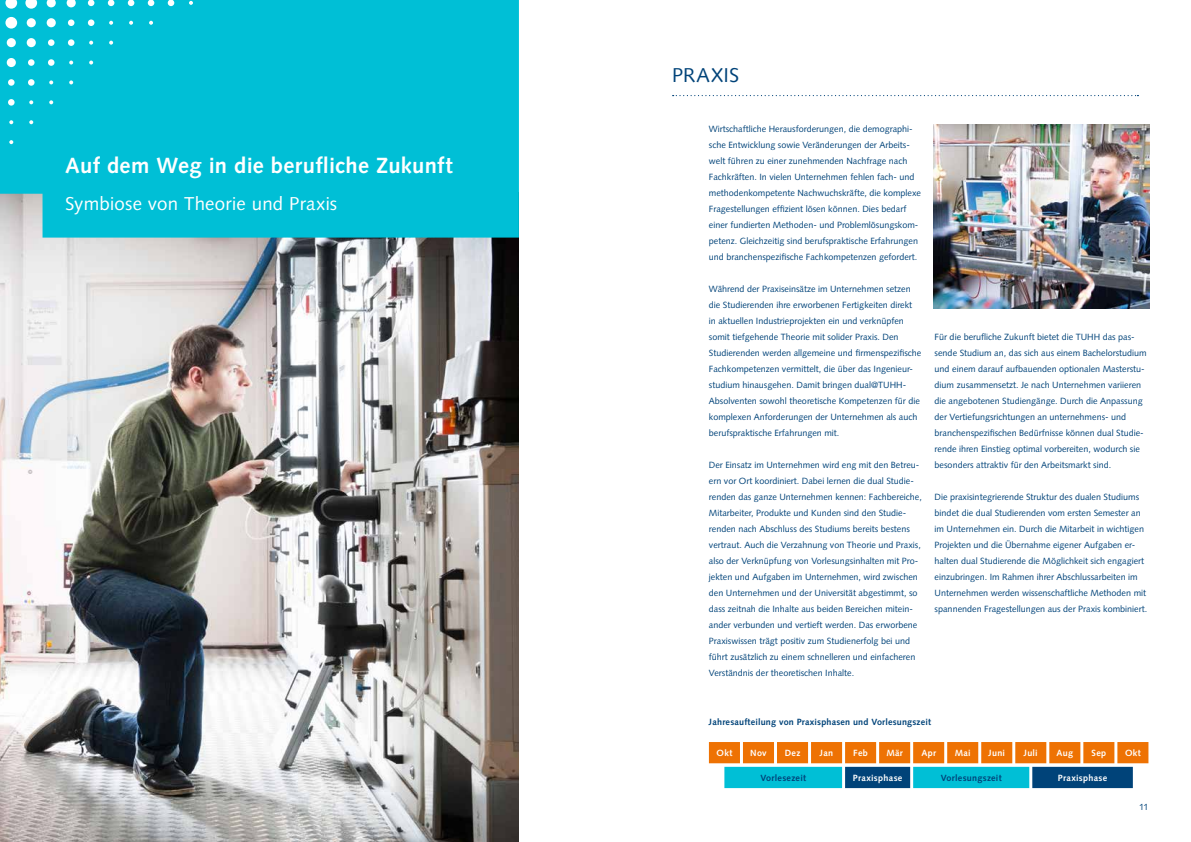
<style>
.page{position:relative;width:1191px;height:842px;background:#fff}
.page>*{position:absolute;margin:0;border:0;box-sizing:border-box;transform-origin:0 0}
.t1{font:700 22px "Syntax LT Std";letter-spacing:.015em;color:#fff}
.t2{font:20px "Syntax LT Std";letter-spacing:.015em;color:#004379}
.t3{font:18.6px "Syntax LT Std";letter-spacing:.01em;color:#fff}
.t4{font:9px/16px "Syntax LT Std";color:#004379}
.t5{font:700 9px "Syntax LT Std";letter-spacing:.02em;color:#004379}
.t6{font:700 9px "Syntax LT Std";letter-spacing:.03em;color:#fff}
</style>
<div class="page">
<img style="left:0;top:238px;width:519px;height:604px">
<div style="left:0;top:0;width:519px;height:238px;background:#00bfd6"></div>
<div style="left:0;top:0;width:193px;height:164px;background:#00bfd6"></div>
<img style="left:933px;top:125px;width:216px;height:183px">
<svg style="left:672px;top:95px;width:466px;height:1px"></svg>
<svg style="left:709px;top:742px;width:439px;height:46px;background:#8d9272"></svg>
<h1 class="t1" style="left:65px;top:153px;width:389px">Auf dem Weg in die berufliche Zukunft</h1>
<h3 class="t3" style="left:65px;top:193px;width:273px">Symbiose von Theorie und Praxis</h3>
<h2 class="t2" style="left:672px;top:64px;width:69px">PRAXIS</h2>
<p class="t4" style="left:709px;top:121px;width:214px">Wirtschaftliche Herausforderungen, die demographi&shy;sche Entwicklung sowie Veränderungen der Arbeits&shy;welt führen zu einer zunehmenden Nachfrage nach Fachkräften. In vielen Unternehmen fehlen fach- und methodenkompetente Nachwuchskräfte, die komplexe Fragestellungen effizient lösen können. Dies bedarf einer fundierten Methoden- und Problemlösungskom&shy;petenz. Gleichzeitig sind berufspraktische Erfahrungen und branchenspezifische Fachkompetenzen gefordert.</p>
<p class="t4" style="left:709px;top:281px;width:214px">Während der Praxiseinsätze im Unternehmen setzen die Studierenden ihre erworbenen Fertigkeiten direkt in aktuellen Industrieprojekten ein und verknüpfen somit tiefgehende Theorie mit solider Praxis. Den Studierenden werden allgemeine und firmenspezifische Fachkompetenzen vermittelt, die über das Ingenieur&shy;studium hinausgehen. Damit bringen dual@TUHH-Absolventen sowohl theoretische Kompetenzen für die komplexen Anforderungen der Unternehmen als auch berufspraktische Erfahrungen mit.</p>
<p class="t4" style="left:709px;top:457px;width:214px">Der Einsatz im Unternehmen wird eng mit den Betreu&shy;ern vor Ort koordiniert. Dabei lernen die dual Studie&shy;renden das ganze Unternehmen kennen: Fachbereiche, Mitarbeiter, Produkte und Kunden sind den Studie&shy;renden nach Abschluss des Studiums bereits bestens vertraut. Auch die Verzahnung von Theorie und Praxis, also der Verknüpfung von Vorlesungsinhalten mit Pro&shy;jekten und Aufgaben im Unternehmen, wird zwischen den Unternehmen und der Universität abgestimmt, so dass zeitnah die Inhalte aus beiden Bereichen mitein&shy;ander verbunden und vertieft werden. Das erworbene Praxiswissen trägt positiv zum Studienerfolg bei und führt zusätzlich zu einem schnelleren und einfacheren Verständnis der theoretischen Inhalte.</p>
<p class="t4" style="left:934px;top:329px;width:214px">Für die berufliche Zukunft bietet die TUHH das pas&shy;sende Studium an, das sich aus einem Bachelorstudium und einem darauf aufbauenden optionalen Masterstu&shy;dium zusammensetzt. Je nach Unternehmen variieren die angebotenen Studiengänge. Durch die Anpassung der Vertiefungsrichtungen an unternehmens- und branchenspezifischen Bedürfnisse können dual Studie&shy;rende ihren Einstieg optimal vorbereiten, wodurch sie besonders attraktiv für den Arbeitsmarkt sind.</p>
<p class="t4" style="left:934px;top:489px;width:214px">Die praxisintegrierende Struktur des dualen Studiums bindet die dual Studierenden vom ersten Semester an im Unternehmen ein. Durch die Mitarbeit in wichtigen Projekten und die Übernahme eigener Aufgaben er&shy;halten dual Studierende die Möglichkeit sich engagiert einzubringen. Im Rahmen ihrer Abschlussarbeiten im Unternehmen werden wissenschaftliche Methoden mit spannenden Fragestellungen aus der Praxis kombiniert.</p>
<p class="t5" style="left:709px;top:716px;width:224px">Jahresaufteilung von Praxisphasen und Vorlesungszeit</p>
<p class="t6" style="left:716px;top:748px;width:17px">Okt</p>
<p class="t6" style="left:750px;top:748px;width:18px">Nov</p>
<p class="t6" style="left:784px;top:748px;width:17px">Dez</p>
<p class="t6" style="left:820px;top:748px;width:15px">Jan</p>
<p class="t6" style="left:853px;top:748px;width:16px">Feb</p>
<p class="t6" style="left:886px;top:748px;width:18px">Mär</p>
<p class="t6" style="left:921px;top:748px;width:16px">Apr</p>
<p class="t6" style="left:954px;top:748px;width:18px">Mai</p>
<p class="t6" style="left:988px;top:748px;width:18px">Juni</p>
<p class="t6" style="left:1023px;top:748px;width:15px">Juli</p>
<p class="t6" style="left:1056px;top:748px;width:18px">Aug</p>
<p class="t6" style="left:1091px;top:748px;width:16px">Sep</p>
<p class="t6" style="left:1125px;top:748px;width:17px">Okt</p>
<p class="t6" style="left:853px;top:772px;width:51px">Praxisphase</p>
<p class="t6" style="left:1057px;top:772px;width:51px">Praxisphase</p>
<p class="t5" style="left:760px;top:772px;width:47px">Vorlesezeit</p>
<p class="t5" style="left:940px;top:772px;width:62px">Vorlesungszeit</p>
<p class="t4" style="left:1139px;top:799px;width:11px">11</p>
</div>
